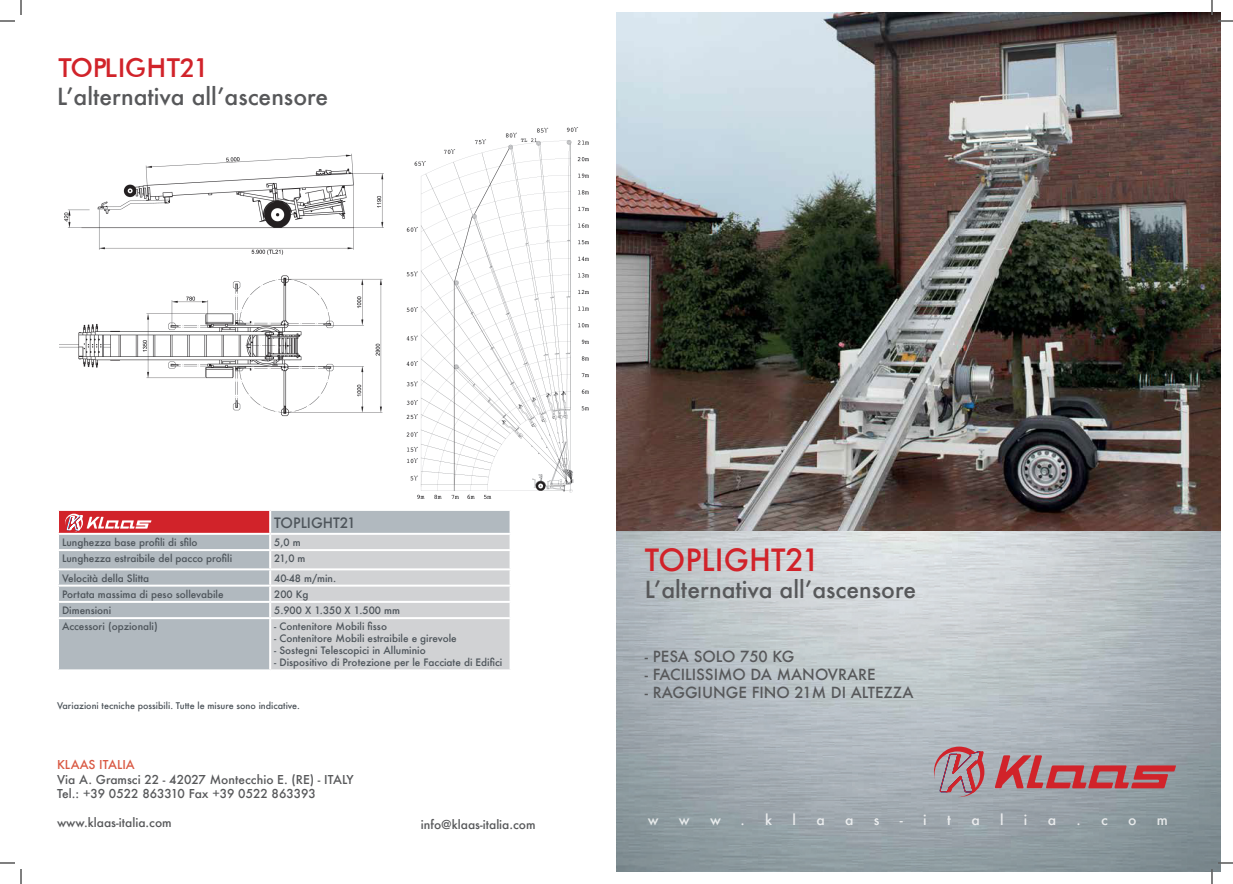
<style>
.page{position:relative;width:1233px;height:884px;background:#fff}
.page>*{position:absolute;margin:0;border:0;box-sizing:border-box;transform-origin:0 0}
.t1{font:500 30px "Futura";color:#d1232a}
.t2{font:30px "Futura";color:#d1232a}
.t3{font:500 23px "Futura";color:#57585a}
.t4{font:500 15px "Futura";color:#57585a}
.t5{font:500 14px "Futura";color:#fff}
.t6{font:500 14px "Futura";color:#4d545a}
.t7{font:500 12px "Futura";color:#57585a}
.t8{font:500 12px "Futura";color:#d95842}
.t9{font:500 10px "Futura";color:#4d545a}
.t10{font:500 9px "Futura";color:#4d545a}
</style>
<div class="page">
<img style="left:616px;top:13px;width:604px;height:858px">
<svg style="left:934px;top:747px;width:50px;height:50px;background:#b0848d"></svg>
<svg style="left:994px;top:755px;width:182px;height:33px;background:#b36e75"></svg>
<svg style="left:59px;top:511px;width:450px;height:158px;background:#b4acb2"></svg>
<hr style="left:269px;top:511px;width:2px;height:22px;background:#fff">
<hr style="left:57px;top:533px;width:213px;height:2px;background:#fff">
<hr style="left:270px;top:533px;width:241px;height:2px;background:#fff">
<hr style="left:57px;top:549px;width:213px;height:2px;background:#fff">
<hr style="left:57px;top:568px;width:213px;height:2px;background:#fff">
<hr style="left:57px;top:585px;width:213px;height:2px;background:#fff">
<hr style="left:57px;top:601px;width:213px;height:2px;background:#fff">
<svg style="left:269px;top:534px;width:241px;height:135px;background:#d4d5d7"></svg>
<hr style="left:57px;top:617px;width:213px;height:2px;background:#fff">
<hr style="left:270px;top:617px;width:241px;height:2px;background:#fff">
<hr style="left:269px;top:619px;width:2px;height:50px;background:#fff">
<hr style="left:509px;top:619px;width:2px;height:50px;background:#fff">
<svg style="left:65px;top:513px;width:86px;height:19px"></svg>
<img style="left:60px;top:127px;width:528px;height:372px">
<svg style="left:1218px;top:20px;width:15px;height:2px"></svg>
<svg style="left:1218px;top:862px;width:15px;height:2px"></svg>
<svg style="left:0;top:0;width:22px;height:22px"></svg>
<svg style="left:0;top:862px;width:22px;height:22px"></svg>
<svg style="left:1211px;top:0;width:1px;height:15px"></svg>
<svg style="left:1211px;top:869px;width:1px;height:15px"></svg>
<p class="t2" style="left:57px;top:54px;width:150px">TOPLIGHT21</p>
<p class="t3" style="left:57px;top:80px;width:273px">L’alternativa all’ascensore</p>
<p class="t6" style="left:274px;top:513px;width:83px">TOPLIGHT21</p>
<p class="t9" style="left:62px;top:535px;width:137px">Lunghezza base profili di sfilo</p>
<p class="t9" style="left:274px;top:535px;width:28px">5,0 m</p>
<p class="t9" style="left:62px;top:552px;width:172px">Lunghezza estraibile del pacco profili</p>
<p class="t9" style="left:274px;top:552px;width:33px">21,0 m</p>
<p class="t9" style="left:62px;top:571px;width:89px">Velocità della Slitta</p>
<p class="t9" style="left:274px;top:571px;width:64px">40-48 m/min.</p>
<p class="t9" style="left:62px;top:587px;width:163px">Portata massima di peso sollevabile</p>
<p class="t9" style="left:274px;top:587px;width:36px">200 Kg</p>
<p class="t9" style="left:62px;top:603px;width:51px">Dimensioni</p>
<p class="t9" style="left:274px;top:603px;width:127px">5.900 X 1.350 X 1.500 mm</p>
<p class="t9" style="left:62px;top:620px;width:97px">Accessori (opzionali)</p>
<p class="t9" style="left:274px;top:620px;width:114px">- Contenitore Mobili fisso</p>
<p class="t9" style="left:274px;top:632px;width:184px">- Contenitore Mobili estraibile e girevole</p>
<p class="t9" style="left:274px;top:644px;width:153px">- Sostegni Telescopici in Alluminio</p>
<p class="t9" style="left:274px;top:656px;width:230px">- Dispositivo di Protezione per le Facciate di Edifici</p>
<p class="t10" style="left:57px;top:699px;width:244px">Variazioni tecniche possibili. Tutte le misure sono indicative.</p>
<p class="t1" style="left:645px;top:539px;width:177px">TOPLIGHT21</p>
<p class="t3" style="left:645px;top:574px;width:273px">L’alternativa all’ascensore</p>
<p class="t4" style="left:645px;top:646px;width:151px">- PESA SOLO 750 KG</p>
<p class="t4" style="left:645px;top:664px;width:232px">- FACILISSIMO DA MANOVRARE</p>
<p class="t4" style="left:645px;top:682px;width:270px">- RAGGIUNGE FINO 21M DI ALTEZZA</p>
<p class="t8" style="left:57px;top:757px;width:79px">KLAAS ITALIA</p>
<p class="t7" style="left:57px;top:771px;width:298px">Via A. Gramsci 22 - 42027 Montecchio E. (RE) - ITALY</p>
<p class="t7" style="left:57px;top:785px;width:260px">Tel.: +39 0522 863310 Fax +39 0522 863393</p>
<p class="t7" style="left:57px;top:814px;width:116px">www.klaas-italia.com</p>
<p class="t7" style="left:421px;top:816px;width:116px">info@klaas-italia.com</p>
<h3 class="t5" style="left:648px;top:810px;width:12px">w</h3>
<h3 class="t5" style="left:679px;top:810px;width:12px">w</h3>
<h3 class="t5" style="left:710px;top:810px;width:12px">w</h3>
<h3 class="t5" style="left:740px;top:810px;width:6px">.</h3>
<h3 class="t5" style="left:765px;top:810px;width:8px">k</h3>
<h3 class="t5" style="left:792px;top:810px;width:5px">l</h3>
<h3 class="t5" style="left:816px;top:810px;width:10px">a</h3>
<h3 class="t5" style="left:845px;top:810px;width:10px">a</h3>
<h3 class="t5" style="left:874px;top:810px;width:7px">s</h3>
<h3 class="t5" style="left:900px;top:810px;width:28px">- i</h3>
<h3 class="t5" style="left:947px;top:810px;width:5px">t</h3>
<h3 class="t5" style="left:971px;top:810px;width:10px">a</h3>
<h3 class="t5" style="left:1000px;top:810px;width:5px">l</h3>
<h3 class="t5" style="left:1024px;top:810px;width:5px">i</h3>
<h3 class="t5" style="left:1047px;top:810px;width:10px">a</h3>
<h3 class="t5" style="left:1076px;top:810px;width:6px">.</h3>
<h3 class="t5" style="left:1101px;top:810px;width:8px">c</h3>
<h3 class="t5" style="left:1128px;top:810px;width:10px">o</h3>
<h3 class="t5" style="left:1157px;top:810px;width:13px">m</h3>
</div>
